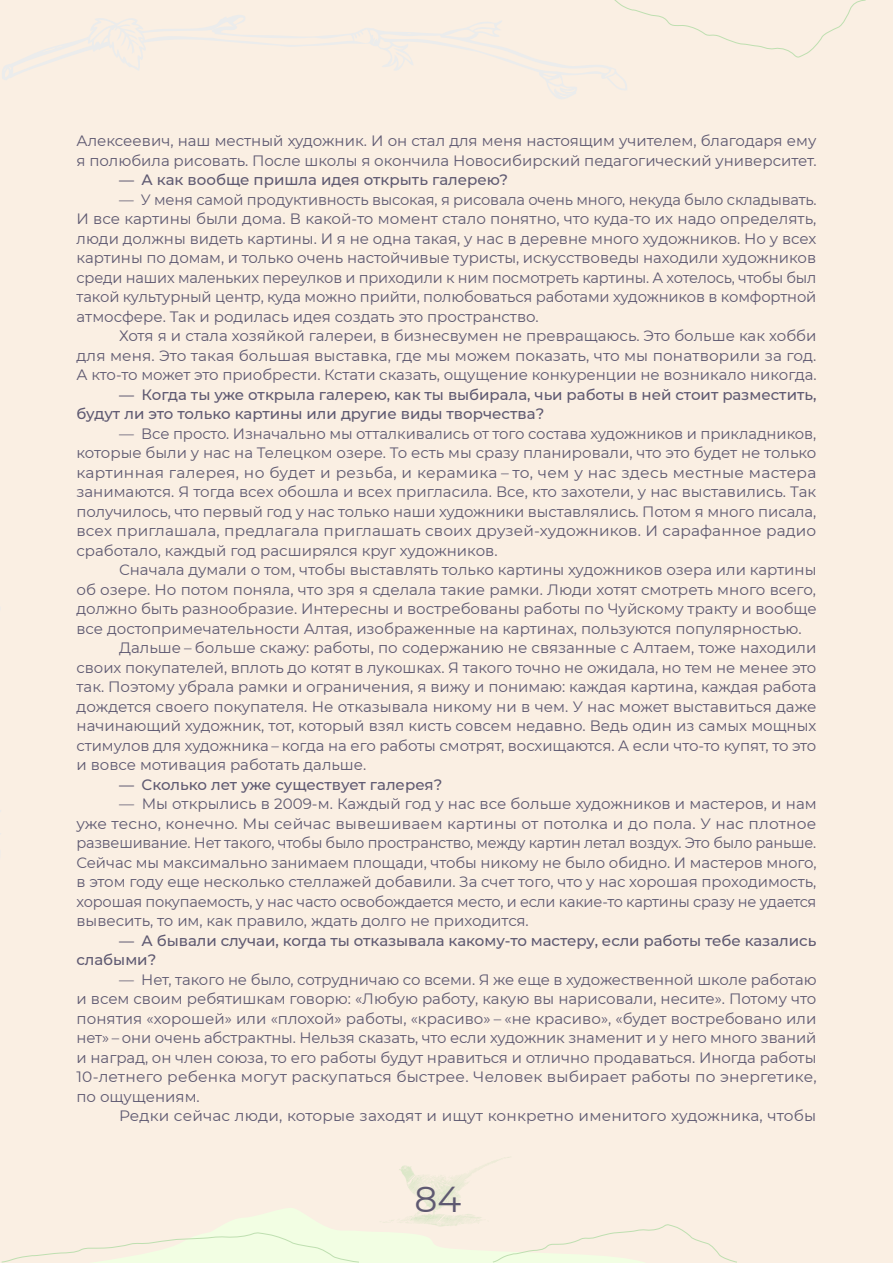
<style>
.page{position:relative;width:893px;height:1263px;background:#faefe3}
.page>*{position:absolute;margin:0;border:0;box-sizing:border-box;transform-origin:0 0}
.t1{font:36px "Montserrat";color:#5e5971}
.t2{font:15px/19.5px "Montserrat";color:#5e5971;text-align:justify}
.t3{font:500 15px/19.5px "Montserrat";color:#5e5971}
</style>
<div class="page">
<svg style="left:2px;top:15px;width:625px;height:84px"></svg>
<svg style="left:1px;top:1157px;width:736px;height:106px"></svg>
<svg style="left:608px;top:0;width:258px;height:59px"></svg>
<p class="t2" style="left:77px;top:131px;width:742px">Алексеевич, наш местный художник. И он стал для меня настоящим учителем, благодаря ему я полюбила рисовать. После школы я окончила Новосибирский педагогический университет.</p>
<p class="t3" style="left:119px;top:170px;width:390px">— А как вообще пришла идея открыть галерею?</p>
<p class="t2" style="left:77px;top:189px;width:742px;text-indent:43px">— У меня самой продуктивность высокая, я рисовала очень много, некуда было складывать.<br>И все картины были дома. В какой-то момент стало понятно, что куда-то их надо определять, люди должны видеть картины. И я не одна такая, у нас в деревне много художников. Но у всех картины по домам, и только очень настойчивые туристы, искусствоведы находили художников среди наших маленьких переулков и приходили к ним посмотреть картины. А хотелось, чтобы был такой культурный центр, куда можно прийти, полюбоваться работами художников в комфортной атмосфере. Так и родилась идея создать это пространство.</p>
<p class="t2" style="left:77px;top:326px;width:742px;text-indent:43px">Хотя я и стала хозяйкой галереи, в бизнесвумен не превращаюсь. Это больше как хобби для меня. Это такая большая выставка, где мы можем показать, что мы понатворили за год.<br>А кто-то может это приобрести. Кстати сказать, ощущение конкуренции не возникало никогда.</p>
<p class="t3" style="left:77px;top:384px;width:741px;text-indent:43px">— Когда ты уже открыла галерею, как ты выбирала, чьи работы в ней стоит разместить, будут ли это только картины или другие виды творчества?</p>
<p class="t2" style="left:77px;top:423px;width:741px;text-indent:43px">— Все просто. Изначально мы отталкивались от того состава художников и прикладников, которые были у нас на Телецком озере. То есть мы сразу планировали, что это будет не только картинная галерея, но будет и резьба, и керамика – то, чем у нас здесь местные мастера занимаются. Я тогда всех обошла и всех пригласила. Все, кто захотели, у нас выставились. Так получилось, что первый год у нас только наши художники выставлялись. Потом я много писала, всех приглашала, предлагала приглашать своих друзей-художников. И сарафанное радио сработало, каждый год расширялся круг художников.</p>
<p class="t2" style="left:77px;top:560px;width:742px;text-indent:43px">Сначала думали о том, чтобы выставлять только картины художников озера или картины об озере. Но потом поняла, что зря я сделала такие рамки. Люди хотят смотреть много всего, должно быть разнообразие. Интересны и востребованы работы по Чуйскому тракту и вообще все достопримечательности Алтая, изображенные на картинах, пользуются популярностью.</p>
<p class="t2" style="left:77px;top:638px;width:741px;text-indent:43px">Дальше – больше скажу: работы, по содержанию не связанные с Алтаем, тоже находили своих покупателей, вплоть до котят в лукошках. Я такого точно не ожидала, но тем не менее это так. Поэтому убрала рамки и ограничения, я вижу и понимаю: каждая картина, каждая работа дождется своего покупателя. Не отказывала никому ни в чем. У нас может выставиться даже начинающий художник, тот, который взял кисть совсем недавно. Ведь один из самых мощных стимулов для художника – когда на его работы смотрят, восхищаются. А если что-то купят, то это и вовсе мотивация работать дальше.</p>
<p class="t3" style="left:119px;top:774px;width:325px">— Сколько лет уже существует галерея?</p>
<p class="t2" style="left:77px;top:794px;width:742px;text-indent:43px">— Мы открылись в 2009-м. Каждый год у нас все больше художников и мастеров, и нам уже тесно, конечно. Мы сейчас вывешиваем картины от потолка и до пола. У нас плотное развешивание. Нет такого, чтобы было пространство, между картин летал воздух. Это было раньше.<br>Сейчас мы максимально занимаем площади, чтобы никому не было обидно. И мастеров много, в этом году еще несколько стеллажей добавили. За счет того, что у нас хорошая проходимость, хорошая покупаемость, у нас часто освобождается место, и если какие-то картины сразу не удается вывесить, то им, как правило, ждать долго не приходится.</p>
<p class="t3" style="left:77px;top:930px;width:741px;text-indent:43px">— А бывали случаи, когда ты отказывала какому-то мастеру, если работы тебе казались слабыми?</p>
<p class="t2" style="left:77px;top:969px;width:742px;text-indent:43px">— Нет, такого не было, сотрудничаю со всеми. Я же еще в художественной школе работаю и всем своим ребятишкам говорю: «Любую работу, какую вы нарисовали, несите». Потому что понятия «хорошей» или «плохой» работы, «красиво» – «не красиво», «будет востребовано или нет» – они очень абстрактны. Нельзя сказать, что если художник знаменит и у него много званий и наград, он член союза, то его работы будут нравиться и отлично продаваться. Иногда работы 10-летнего ребенка могут раскупаться быстрее. Человек выбирает работы по энергетике, по ощущениям.</p>
<p class="t2" style="left:119px;top:1106px;width:699px">Редки сейчас люди, которые заходят и ищут конкретно именитого художника, чтобы</p>
<h1 class="t1" style="left:414px;top:1174px;width:48px">84</h1>
</div>
